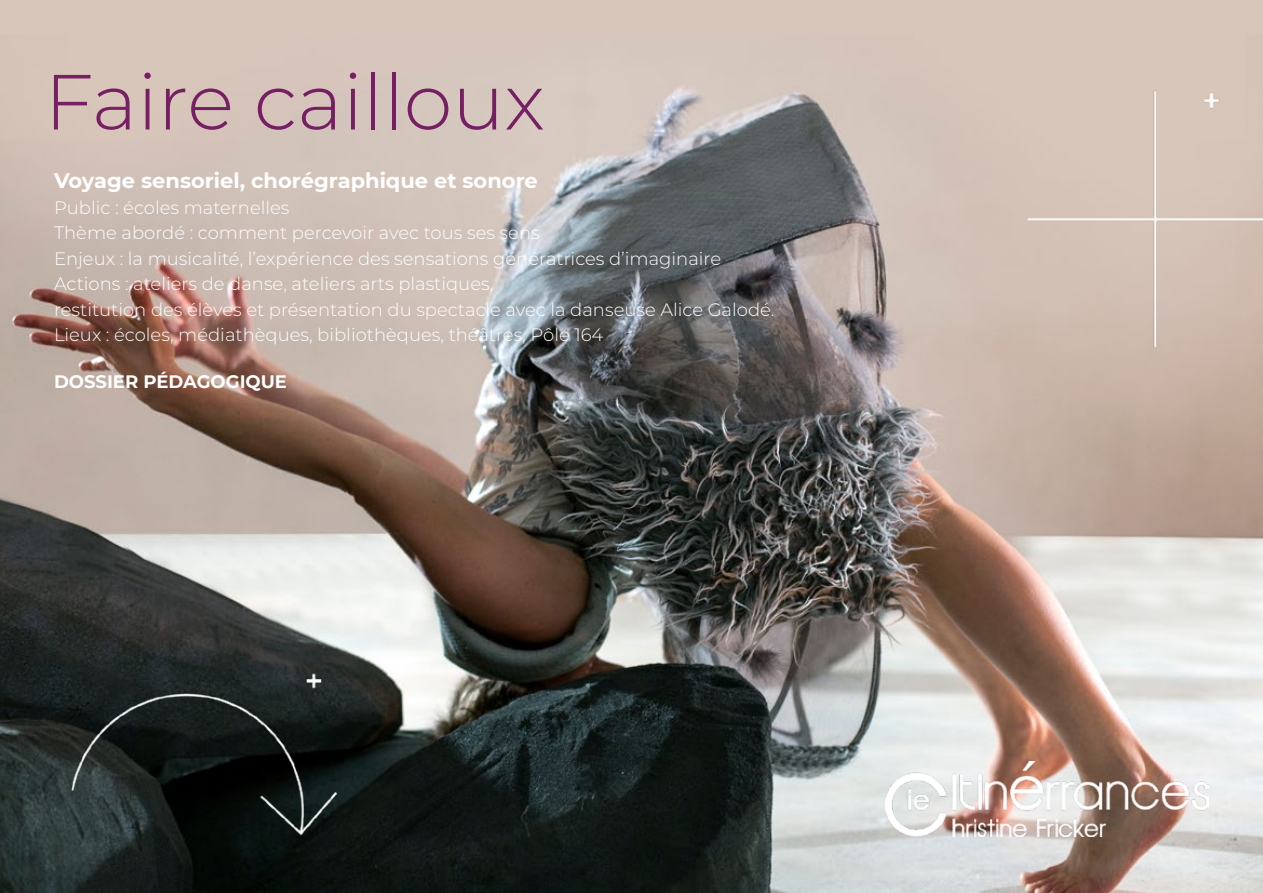
<style>
.page{position:relative;width:1263px;height:893px;background:#fff}
.page>*{position:absolute;margin:0;border:0;box-sizing:border-box;transform-origin:0 0}
.t1{font:300 78px "Montserrat";color:#771f64}
.t2{font:700 21px "Montserrat";color:#fff}
.t3{font:300 18px/25.5px "Montserrat";color:#fff}
.t4{font:700 18px "Montserrat";color:#fff}
</style>
<div class="page">
<img style="left:0;top:0;width:1263px;height:893px">
<img style="left:45px;top:671px;width:313px;height:182px">
<img style="left:1000px;top:80px;width:263px;height:282px">
<img style="left:885px;top:761px;width:324px;height:76px">
<h1 class="t1" style="left:44px;top:49px;width:502px">Faire cailloux</h1>
<p class="t2" style="left:54px;top:166px;width:485px">Voyage sensoriel, chorégraphique et sonore</p>
<p class="t3" style="left:54px;top:194px;width:722px">Public : écoles maternelles<br>Thème abordé : comment percevoir avec tous ses sens<br>Enjeux : la musicalité, l’expérience des sensations génératrices d’imaginaire Actions : ateliers de danse, ateliers arts plastiques,<br>restitution des élèves et présentation du spectacle avec la danseuse Alice Galodé.<br>Lieux : écoles, médiathèques, bibliothèques, théâtres, Pôle 164</p>
<p class="t4" style="left:54px;top:369px;width:235px">DOSSIER PÉDAGOGIQUE</p>
</div>
